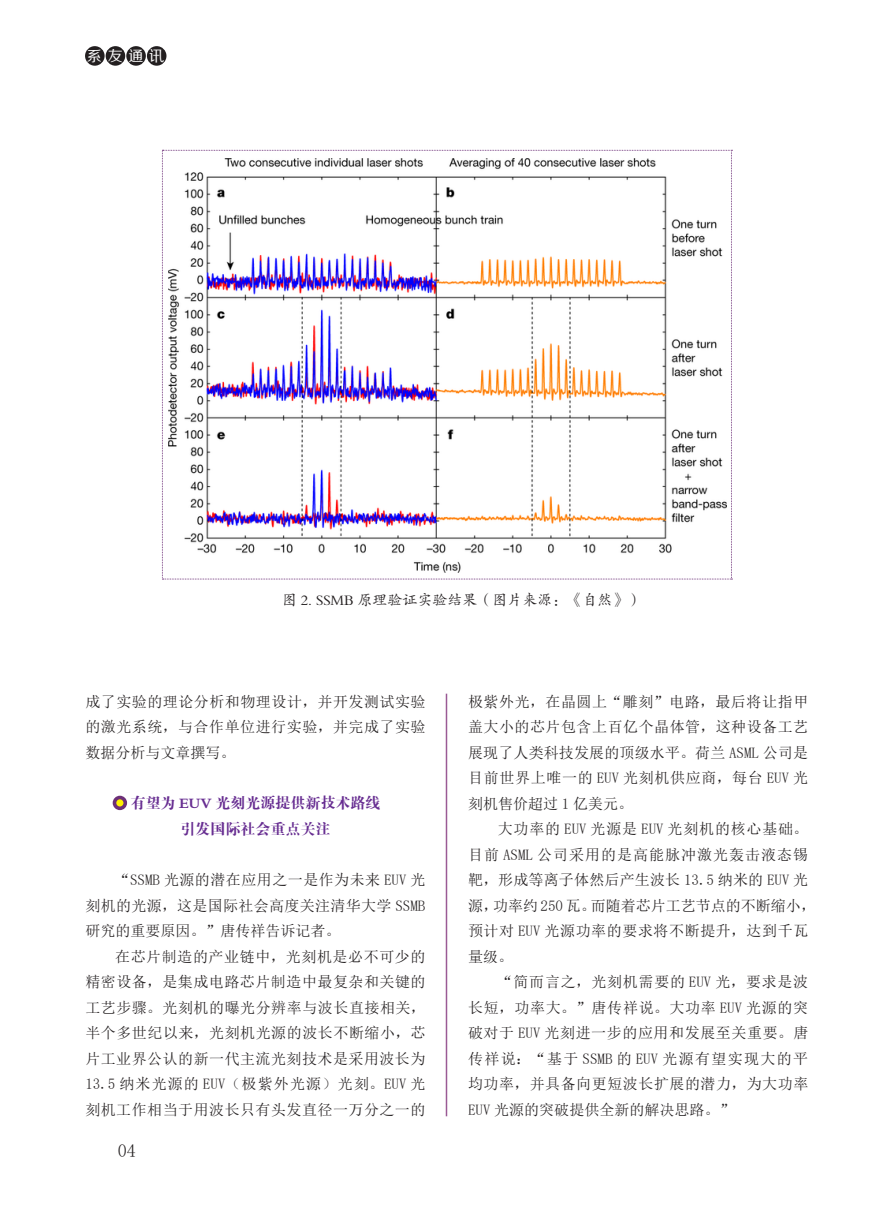
<style>
.page{position:relative;width:893px;height:1212px;background:#fff}
.page>*{position:absolute;margin:0;border:0;box-sizing:border-box;transform-origin:0 0}
.t1{font:18px "Sim Sun";color:#231f20}
.正文{font:15px/25.5px "Sim Sun";letter-spacing:.03em;color:#231f20;text-align:justify}
.正文-2{font:15px "FZDBSK GBK1 0";color:#672d91}
.正文-3{font:15px "FZKTK GBK1 0";color:#231f20}
.t2{font:15px "FZZHJW GB1 0";color:#fff}
</style>
<div class="page">
<div style="left:85px;top:46px;width:20px;height:20px;background:#231f20;border-radius:50%"></div>
<div style="left:106px;top:46px;width:19px;height:20px;background:#231f20;border-radius:50%"></div>
<div style="left:126px;top:46px;width:20px;height:20px;background:#231f20;border-radius:50%"></div>
<div style="left:147px;top:46px;width:19px;height:20px;background:#231f20;border-radius:50%"></div>
<svg style="left:162px;top:150px;width:570px;height:430px"></svg>
<svg style="left:113px;top:796px;width:14px;height:14px"></svg>
<div style="left:116px;top:799px;width:7px;height:7px;background:#fff101;border-radius:50%"></div>
<hr style="left:446px;top:694px;width:1px;height:422px;background:#9a5a95">
<p class="t2" style="left:87px;top:48px;width:79px">系 友 通 讯</p>
<p class="正文-3" style="left:282px;top:592px;width:362px">图 2. SSMB 原理验证实验结果（图片来源：《自然》）</p>
<p class="正文" style="left:85px;top:688px;width:342px">成了实验的理论分析和物理设计，并开发测试实验的激光系统，与合作单位进行实验，并完成了实验数据分析与文章撰写。</p>
<p class="正文-2" style="left:130px;top:795px;width:251px">有望为 EUV 光刻光源提供新技术路线</p>
<p class="正文-2" style="left:180px;top:821px;width:151px">引发国际社会重点关注</p>
<p class="正文" style="left:85px;top:867px;width:342px;text-indent:30px">“SSMB 光源的潜在应用之一是作为未来 EUV 光刻机的光源，这是国际社会高度关注清华大学 SSMB研究的重要原因。”唐传祥告诉记者。</p>
<p class="正文" style="left:85px;top:943px;width:342px;text-indent:30px">在芯片制造的产业链中，光刻机是必不可少的精密设备，是集成电路芯片制造中最复杂和关键的工艺步骤。光刻机的曝光分辨率与波长直接相关，半个多世纪以来，光刻机光源的波长不断缩小，芯片工业界公认的新一代主流光刻技术是采用波长为13.5 纳米光源的 EUV（极紫外光源）光刻。EUV 光刻机工作相当于用波长只有头发直径一万分之一的</p>
<p class="t1" style="left:118px;top:1142px;width:19px">04</p>
<p class="正文" style="left:468px;top:688px;width:342px">极紫外光，在晶圆上“雕刻”电路，最后将让指甲盖大小的芯片包含上百亿个晶体管，这种设备工艺展现了人类科技发展的顶级水平。荷兰 ASML 公司是目前世界上唯一的 EUV 光刻机供应商，每台 EUV 光刻机售价超过 1 亿美元。</p>
<p class="正文" style="left:468px;top:816px;width:349px;text-align:left;text-indent:30px">大功率的 EUV 光源是 EUV 光刻机的核心基础。目前 ASML 公司采用的是高能脉冲激光轰击液态锡靶，形成等离子体然后产生波长 13.5 纳米的 EUV 光源，功率约 250 瓦。而随着芯片工艺节点的不断缩小，预计对 EUV 光源功率的要求将不断提升，达到千瓦量级。</p>
<p class="正文" style="left:468px;top:969px;width:342px;text-indent:30px">“简而言之，光刻机需要的 EUV 光，要求是波长短，功率大。”唐传祥说。大功率 EUV 光源的突破对于 EUV 光刻进一步的应用和发展至关重要。唐传祥说：“基于 SSMB 的 EUV 光源有望实现大的平均功率，并具备向更短波长扩展的潜力，为大功率EUV 光源的突破提供全新的解决思路。”</p>
</div>
